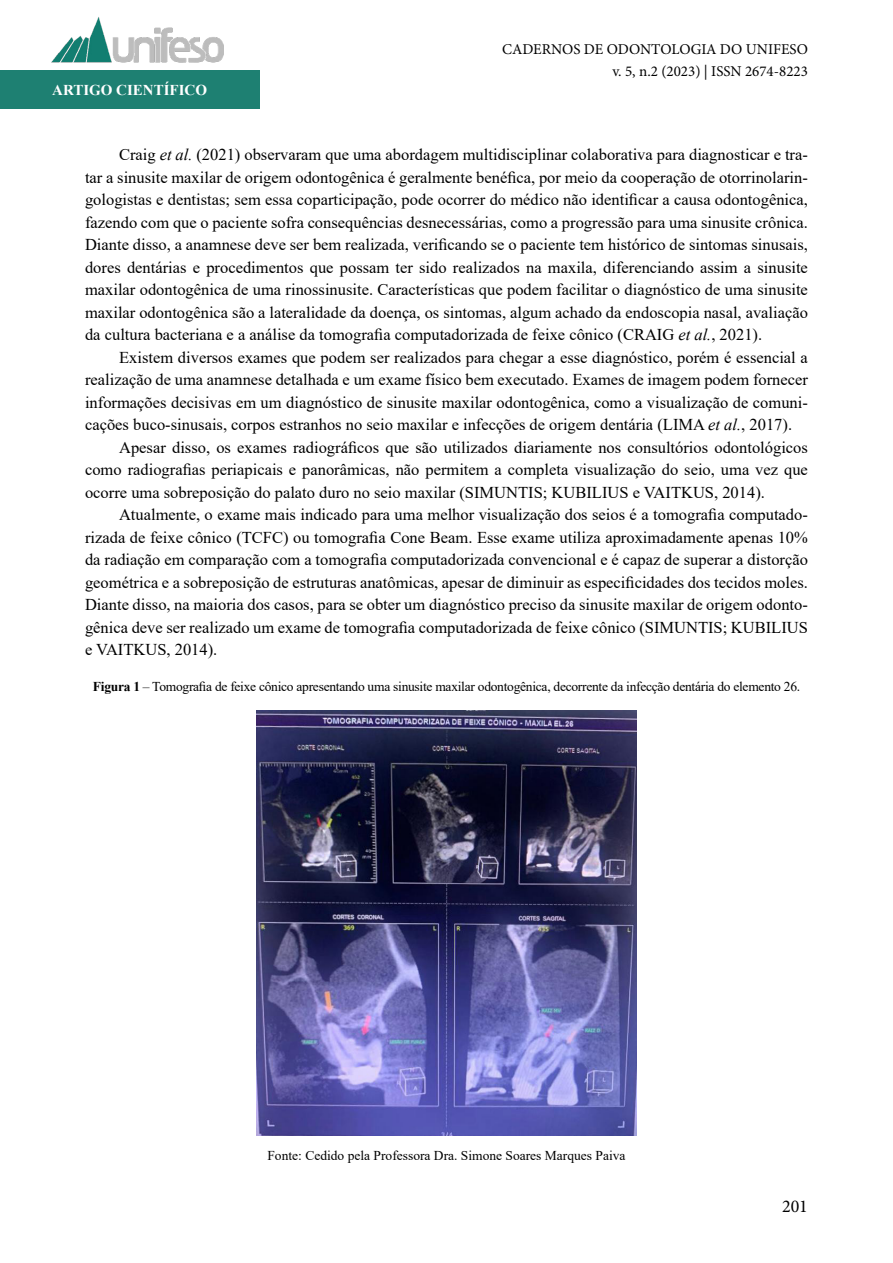
<style>
.page{position:relative;width:893px;height:1263px;background:#fff}
.page>*{position:absolute;margin:0;border:0;box-sizing:border-box;transform-origin:0 0}
.t1{font:18px "Minion Pro";color:#000}
.t2{font:16.5px/22.5px "Times New Roman";color:#000;text-align:justify}
.t3{font:15px/22.5px "Minion Pro";color:#000;text-align:right}
.t4{font:700 15px "Times New Roman";color:#fff}
.t5{font:13.5px "Times New Roman";letter-spacing:-.02em;color:#000}
.t6{font:13.5px "Times New Roman";color:#000}
.s1{font-style:italic}
.s2{font-weight:700}
</style>
<div class="page">
<div style="left:0;top:71px;width:259px;height:38px;background:#1e8072"></div>
<img style="left:51px;top:17px;width:173px;height:54px">
<img style="left:257px;top:710px;width:379px;height:425px">
<p class="t4" style="left:52px;top:79px;width:156px">ARTIGO CIENTÍFICO</p>
<p class="t3" style="left:502px;top:38px;width:307px">CADERNOS DE ODONTOLOGIA DO UNIFESO v. 5, n.2 (2023) | ISSN 2674-8223</p>
<p class="t2" style="left:85px;top:143px;width:724px;text-indent:34px">Craig <span class="s1">et al.</span> (2021) observaram que uma abordagem multidisciplinar colaborativa para diagnosticar e tra&shy;tar a sinusite maxilar de origem odontogênica é geralmente benéfica, por meio da cooperação de otorrinolarin&shy;gologistas e dentistas; sem essa coparticipação, pode ocorrer do médico não identificar a causa odontogênica, fazendo com que o paciente sofra consequências desnecessárias, como a progressão para uma sinusite crônica.<br>Diante disso, a anamnese deve ser bem realizada, verificando se o paciente tem histórico de sintomas sinusais, dores dentárias e procedimentos que possam ter sido realizados na maxila, diferenciando assim a sinusite maxilar odontogênica de uma rinossinusite. Características que podem facilitar o diagnóstico de uma sinusite maxilar odontogênica são a lateralidade da doença, os sintomas, algum achado da endoscopia nasal, avaliação da cultura bacteriana e a análise da tomografia computadorizada de feixe cônico (CRAIG <span class="s1">et al.</span>, 2021).</p>
<p class="t2" style="left:119px;top:346px;width:690px">Existem diversos exames que podem ser realizados para chegar a esse diagnóstico, porém é essencial a</p>
<p class="t2" style="left:85px;top:368px;width:724px">realização de uma anamnese detalhada e um exame físico bem executado. Exames de imagem podem fornecer</p>
<p class="t2" style="left:85px;top:391px;width:724px">informações decisivas em um diagnóstico de sinusite maxilar odontogênica, como a visualização de comuni-</p>
<p class="t2" style="left:85px;top:413px;width:708px">cações buco-sinusais, corpos estranhos no seio maxilar e infecções de origem dentária (LIMA <span class="s1">et al.</span>, 2017).</p>
<p class="t2" style="left:119px;top:436px;width:690px">Apesar disso, os exames radiográficos que são utilizados diariamente nos consultórios odontológicos</p>
<p class="t2" style="left:85px;top:458px;width:724px">como radiografias periapicais e panorâmicas, não permitem a completa visualização do seio, uma vez que</p>
<p class="t2" style="left:85px;top:481px;width:681px">ocorre uma sobreposição do palato duro no seio maxilar (SIMUNTIS; KUBILIUS e VAITKUS, 2014).</p>
<p class="t2" style="left:119px;top:503px;width:690px">Atualmente, o exame mais indicado para uma melhor visualização dos seios é a tomografia computado-</p>
<p class="t2" style="left:85px;top:526px;width:724px">rizada de feixe cônico (TCFC) ou tomografia Cone Beam. Esse exame utiliza aproximadamente apenas 10%</p>
<p class="t2" style="left:85px;top:548px;width:724px">da radiação em comparação com a tomografia computadorizada convencional e é capaz de superar a distorção</p>
<p class="t2" style="left:85px;top:571px;width:724px">geométrica e a sobreposição de estruturas anatômicas, apesar de diminuir as especificidades dos tecidos moles.</p>
<p class="t2" style="left:85px;top:593px;width:724px">Diante disso, na maioria dos casos, para se obter um diagnóstico preciso da sinusite maxilar de origem odonto-</p>
<p class="t2" style="left:85px;top:616px;width:724px">gênica deve ser realizado um exame de tomografia computadorizada de feixe cônico (SIMUNTIS; KUBILIUS</p>
<p class="t2" style="left:85px;top:638px;width:134px">e VAITKUS, 2014).</p>
<p class="t5" style="left:93px;top:677px;width:709px"><span class="s2">Figura 1</span> – Tomografia de feixe cônico apresentando uma sinusite maxilar odontogênica, decorrente da infecção dentária do elemento 26.</p>
<p class="t6" style="left:267px;top:1146px;width:360px">Fonte: Cedido pela Professora Dra. Simone Soares Marques Paiva</p>
<p class="t1" style="left:782px;top:1194px;width:27px">201</p>
</div>
